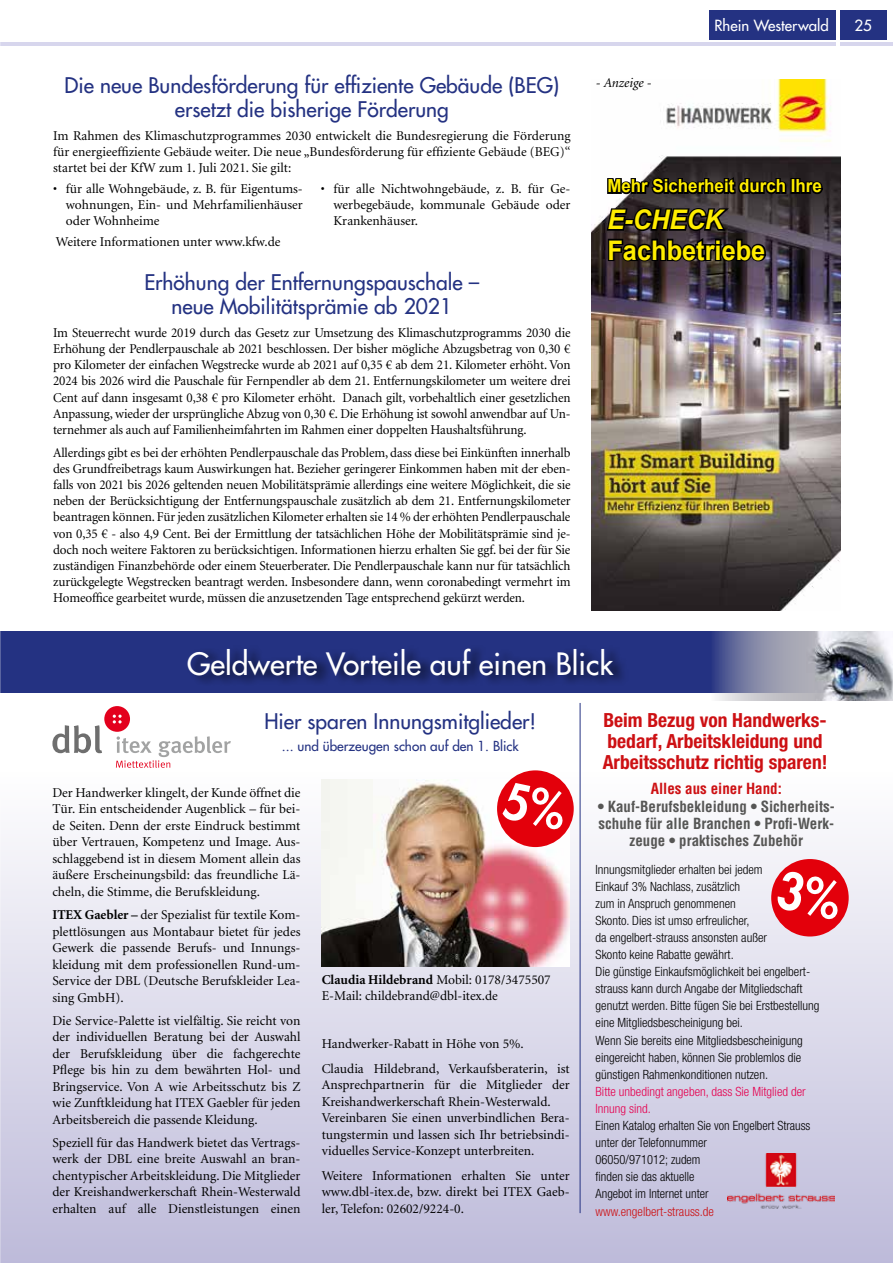
<style>
.page{position:relative;width:893px;height:1263px;background:#fff}
.page>*{position:absolute;margin:0;border:0;box-sizing:border-box;transform-origin:0 0}
.t1{font:30px "Futura LT";color:#fff}
.t2{font:700 27px "Arial";color:#ffed00;scale:.94 1}
.t3{font:italic 700 27px "Arial";color:#ffed00;scale:.94 1}
.t4{font:21px/24px "Futura LT";color:#243282;text-align:center}
.t5{font:700 condensed 19.5px/21px "Helvetica Neue LT";color:#cd1013}
.t6{font:700 18px "Arial";color:#ffed00;scale:.94 1}
.t7{font:700 condensed 15px/17.2px "Helvetica LT";color:#565655;text-align:center}
.t8{font:700 condensed 15px "Helvetica LT";color:#cd1013}
.t9{font:15px "Futura LT";color:#fff}
.t10{font:13.5px/16.5px "Minion LT";color:#000;text-align:justify}
.t11{font:13.5px "Futura LT";color:#243282}
.t12{font:italic 13.5px "Minion LT";color:#000}
.t13{font:300 condensed 12.75px/17.1px "Helvetica Neue LT";color:#000}
.t14{font:300 condensed 12.75px/17.1px "Helvetica Neue LT";color:#e5004f}
.t15{font:300 condensed 12.75px "Helvetica Neue LT";color:#cd1013}
.s1{font-weight:700}
</style>
<div class="page">
<hr style="left:0;top:43px;width:893px;height:3px;background:#d7d6ed">
<div style="left:709px;top:10px;width:178px;height:30px;background:#243282"></div>
<hr style="left:836px;top:0;width:4px;height:46px;background:#fff">
<div style="left:0;top:772px;width:893px;height:491px;background:linear-gradient(to bottom,#fefefe,#bdbada)"></div>
<img style="left:322px;top:780px;width:248px;height:187px">
<hr style="left:580px;top:703px;width:1px;height:510px;background:#243282">
<svg style="left:52px;top:706px;width:179px;height:62px"></svg>
<div style="left:0;top:631px;width:893px;height:62px;background:#243282"></div>
<div style="left:187px;top:645px;width:442px;height:42px;background:#000;opacity:.7"></div>
<img style="left:714px;top:631px;width:179px;height:69px">
<div style="left:497px;top:770px;width:77px;height:77px;background:#e3000b;border-radius:50%"></div>
<img style="left:728px;top:1153px;width:107px;height:55px">
<div style="left:771px;top:859px;width:78px;height:77px;background:#e3000b;border-radius:50%"></div>
<img style="left:0;top:0;width:1px;height:1263px">
<img style="left:592px;top:79px;width:248px;height:531px">
<div style="left:790px;top:178px;width:6px;height:16px;border:3px solid #000"></div>
<svg style="left:794px;top:177px;width:31px;height:19px"></svg>
<svg style="left:605px;top:157px;width:183px;height:107px"></svg>
<svg style="left:501px;top:781px;width:67px;height:50px"></svg>
<svg style="left:775px;top:869px;width:69px;height:52px"></svg>
<h3 class="t4" style="left:64px;top:73px;width:496px">Die neue Bundesförderung für effiziente Gebäude (BEG) ersetzt die bisherige Förderung</h3>
<p class="t10" style="left:53px;top:128px;width:519px">Im Rahmen des Klimaschutzprogrammes 2030 entwickelt die Bundesregierung die Förderung für energieeffiziente Gebäude weiter. Die neue „Bundesförderung für effiziente Gebäude (BEG)“ startet bei der KfW zum 1. Juli 2021. Sie gilt:</p>
<p class="t12" style="left:596px;top:76px;width:58px">- Anzeige -</p>
<p class="t9" style="left:714px;top:15px;width:116px">Rhein Westerwald</p>
<p class="t9" style="left:854px;top:15px;width:19px">25</p>
<p class="t10" style="left:66px;top:181px;width:238px;text-indent:-13px">• für alle Wohngebäude, z. B. für Eigentums&shy;wohnungen, Ein- und Mehrfamilienhäuser oder Wohnheime</p>
<p class="t10" style="left:334px;top:181px;width:238px;text-indent:-13px">• für alle Nichtwohngebäude, z. B. für Ge&shy;werbegebäude, kommunale Gebäude oder Krankenhäuser.</p>
<h3 class="t6" style="left:607px;top:174px;width:230px">Mehr Sicherheit durch Ihre</h3>
<h2 class="t3" style="left:607px;top:202px;width:124px">E-CHECK</h2>
<h2 class="t2" style="left:607px;top:232px;width:170px">Fachbetriebe</h2>
<p class="t10" style="left:56px;top:234px;width:226px">Weitere Informationen unter www.kfw.de</p>
<h3 class="t4" style="left:144px;top:270px;width:336px">Erhöhung der Entfernungspauschale – neue Mobilitätsprämie ab 2021</h3>
<p class="t10" style="left:53px;top:325px;width:519px">Im Steuerrecht wurde 2019 durch das Gesetz zur Umsetzung des Klimaschutzprogramms 2030 die Erhöhung der Pendlerpauschale ab 2021 beschlossen. Der bisher mögliche Abzugsbetrag von 0,30 € pro Kilometer der einfachen Wegstrecke wurde ab 2021 auf 0,35 € ab dem 21. Kilometer erhöht. Von 2024 bis 2026 wird die Pauschale für Fernpendler ab dem 21. Entfernungskilometer um weitere drei Cent auf dann insgesamt 0,38 € pro Kilometer erhöht. Danach gilt, vorbehaltlich einer gesetzlichen Anpassung, wieder der ursprüngliche Abzug von 0,30 €. Die Erhöhung ist sowohl anwendbar auf Un&shy;ternehmer als auch auf Familienheimfahrten im Rahmen einer doppelten Haushaltsführung.</p>
<p class="t10" style="left:53px;top:445px;width:519px">Allerdings gibt es bei der erhöhten Pendlerpauschale das Problem, dass diese bei Einkünften innerhalb des Grundfreibetrags kaum Auswirkungen hat. Bezieher geringerer Einkommen haben mit der eben&shy;falls von 2021 bis 2026 geltenden neuen Mobilitätsprämie allerdings eine weitere Möglichkeit, die sie neben der Berücksichtigung der Entfernungspauschale zusätzlich ab dem 21. Entfernungskilometer beantragen können. Für jeden zusätzlichen Kilometer erhalten sie 14 % der erhöhten Pendlerpauschale von 0,35 € - also 4,9 Cent. Bei der Ermittlung der tatsächlichen Höhe der Mobilitätsprämie sind je&shy;doch noch weitere Faktoren zu berücksichtigen. Informationen hierzu erhalten Sie ggf. bei der für Sie zuständigen Finanzbehörde oder einem Steuerberater. Die Pendlerpauschale kann nur für tatsächlich zurückgelegte Wegstrecken beantragt werden. Insbesondere dann, wenn coronabedingt vermehrt im Homeoffice gearbeitet wurde, müssen die anzusetzenden Tage entsprechend gekürzt werden.</p>
<h1 class="t1" style="left:187px;top:644px;width:428px">Geldwerte Vorteile auf einen Blick</h1>
<h3 class="t5" style="left:603px;top:709px;width:226px">Beim Bezug von Handwerks&shy;bedarf, Arbeitskleidung und<br>Arbeitsschutz richtig sparen!</h3>
<p class="t8" style="left:651px;top:779px;width:133px">Alles aus einer Hand:</p>
<p class="t7" style="left:598px;top:797px;width:239px">• Kauf-Berufsbekleidung • Sicherheits&shy;schuhe für alle Branchen • Profi-Werk&shy;zeuge • praktisches Zubehör</p>
<p class="t13" style="left:596px;top:860px;width:225px">Innungsmitglieder erhalten bei jedem<br>Einkauf 3% Nachlass, zusätzlich<br>zum in Anspruch genommenen<br>Skonto. Dies ist umso erfreulicher,<br>da engelbert-strauss ansonsten außer<br>Skonto keine Rabatte gewährt.<br>Die günstige Einkaufsmöglichkeit bei engelbert&shy;strauss kann durch Angabe der Mitgliedschaft genutzt werden. Bitte fügen Sie bei Erstbestellung eine Mitgliedsbescheinigung bei.<br>Wenn Sie bereits eine Mitgliedsbescheinigung eingereicht haben, können Sie problemlos die günstigen Rahmenkonditionen nutzen.</p>
<p class="t14" style="left:596px;top:1083px;width:212px">Bitte unbedingt angeben, dass Sie Mitglied der<br>Innung sind.</p>
<p class="t13" style="left:596px;top:1117px;width:216px">Einen Katalog erhalten Sie von Engelbert Strauss unter der Telefonnummer<br>06050/971012; zudem<br>finden sie das aktuelle<br>Angebot im Internet unter</p>
<p class="t15" style="left:596px;top:1204px;width:120px">www.engelbert-strauss.de</p>
<h3 class="t4" style="left:264px;top:709px;width:273px">Hier sparen Innungsmitglieder!</h3>
<p class="t11" style="left:282px;top:737px;width:238px">... und überzeugen schon auf den 1. Blick</p>
<p class="t10" style="left:52px;top:785px;width:250px">Der Handwerker klingelt, der Kunde öffnet die Tür. Ein entscheidender Augenblick – für bei&shy;de Seiten. Denn der erste Eindruck bestimmt über Vertrauen, Kompetenz und Image. Aus&shy;schlaggebend ist in diesem Moment allein das äußere Erscheinungsbild: das freundliche Lä&shy;cheln, die Stimme, die Berufskleidung.</p>
<p class="t10" style="left:52px;top:907px;width:250px"><span class="s1">ITEX Gaebler –</span> der Spezialist für textile Kom&shy;plettlösungen aus Montabaur bietet für jedes Gewerk die passende Berufs- und Innungs&shy;kleidung mit dem professionellen Rund-um-Service der DBL (Deutsche Berufskleider Lea&shy;sing GmbH).</p>
<p class="t10" style="left:52px;top:1013px;width:250px">Die Service-Palette ist vielfältig. Sie reicht von der individuellen Beratung bei der Auswahl der Berufskleidung über die fachgerechte Pflege bis hin zu dem bewährten Hol- und Bringservice. Von A wie Arbeitsschutz bis Z wie Zunftkleidung hat ITEX Gaebler für jeden Arbeitsbereich die passende Kleidung.</p>
<p class="t10" style="left:52px;top:1135px;width:250px">Speziell für das Handwerk bietet das Vertrags&shy;werk der DBL eine breite Auswahl an bran&shy;chentypischer Arbeitskleidung. Die Mitglieder der Kreishandwerkerschaft Rhein-Westerwald erhalten auf alle Dienstleistungen einen</p>
<p class="t10" style="left:322px;top:972px;width:231px"><span class="s1">Claudia Hildebrand</span> Mobil: 0178/3475507<br>E-Mail: childebrand@dbl-itex.de</p>
<p class="t10" style="left:322px;top:1031px;width:250px;line-height:24.9px">Handwerker-Rabatt in Höhe von 5%.<br>Claudia Hildebrand, Verkaufsberaterin, ist</p>
<p class="t10" style="left:322px;top:1077px;width:250px;text-align:left">Ansprechpartnerin für die Mitglieder der Kreishandwerkerschaft Rhein-Westerwald.<br>Vereinbaren Sie einen unverbindlichen Bera&shy;tungstermin und lassen sich Ihr betriebsindi&shy;viduelles Service-Konzept unterbreiten.</p>
<p class="t10" style="left:322px;top:1168px;width:250px">Weitere Informationen erhalten Sie unter www.dbl-itex.de, bzw. direkt bei ITEX Gaeb&shy;ler, Telefon: 02602/9224-0.</p>
</div>
